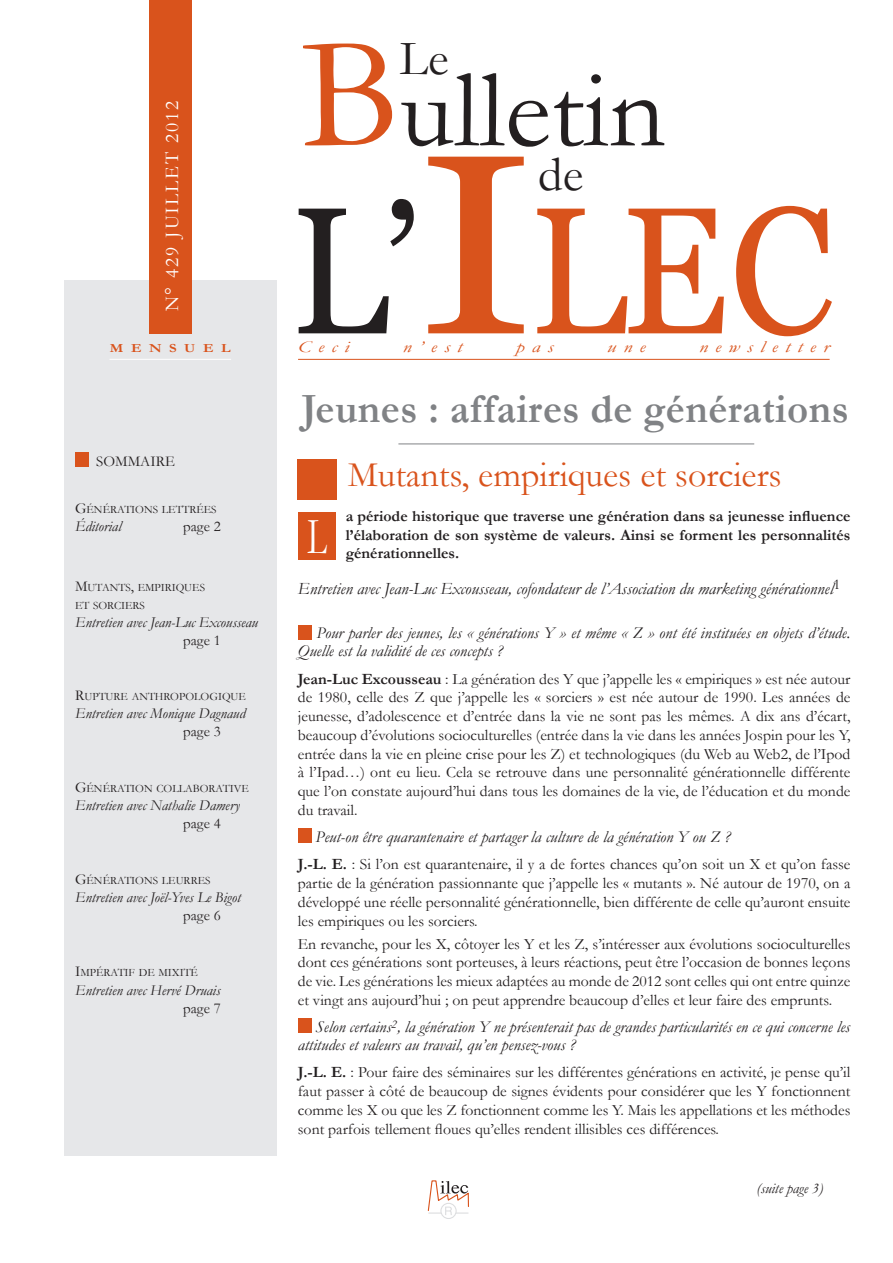
<style>
.page{position:relative;width:893px;height:1263px;background:#fff}
.page>*{position:absolute;margin:0;border:0;box-sizing:border-box;transform-origin:0 0}
.t1{font:180px "Georgia";color:#d9531c;scale:.9 1}
.t2{font:111px "Garamond";color:#231f20}
.t3{font:52.5px "Garamond";color:#fff;scale:.65 1}
.t4{font:49.5px "Garamond";color:#231f20}
.t5{font:700 42px "Garamond";letter-spacing:.01em;color:#808285}
.t6{font:36px "Garamond";color:#d9531c}
.t7{font:19.5px "Garamond";letter-spacing:.1em;color:#fff}
.t8{font:italic 17.25px "Garamond";color:#231f20}
.t9{font:italic 16.5px/18px "Garamond";color:#231f20}
.t10{font:italic 16.35px "Garamond";letter-spacing:.35em;color:#d9531c;scale:1.26 1}
.t11{font:15.75px/18.8px "Garamond";color:#231f20;text-align:justify}
.t12{font:700 15.75px/18.8px "Garamond";color:#231f20;text-align:justify}
.t13{font:italic 15px "Garamond";color:#231f20}
.t14{font:15px "Garamond";color:#231f20}
.t15{font:700 12.3px "Garamond";letter-spacing:.505em;color:#d9531c;scale:1.2 1}
.t16{font:11.25px/18px "Garamond";color:#231f20}
.s1{font-size:160.5px;color:#d9531c}
.s2{color:#231f20}
.s3{font-size:255px}
.s4{font-size:15px}
.s5{font-weight:700}
</style>
<div class="page">
<div style="left:64px;top:280px;width:213px;height:875px;background:#e6e7e9"></div>
<hr style="left:398px;top:443px;width:356px;height:1px;background:#808285">
<div style="left:440px;top:1203px;width:17px;height:16px;border:1px solid #dcdddf;border-radius:50%"></div>
<svg style="left:427px;top:1180px;width:42px;height:35px"></svg>
<div style="left:297px;top:459px;width:39px;height:41px;background:#d9531c"></div>
<div style="left:149px;top:0;width:43px;height:333px;background:#d9531c"></div>
<hr style="left:109px;top:359px;width:122px;height:1px;background:#fff">
<hr style="left:298px;top:359px;width:532px;height:1px;background:#d9531c">
<div style="left:298px;top:624px;width:14px;height:15px;background:#d9531c"></div>
<div style="left:298px;top:828px;width:14px;height:15px;background:#d9531c"></div>
<div style="left:298px;top:1018px;width:14px;height:15px;background:#d9531c"></div>
<div style="left:298px;top:512px;width:38px;height:48px;background:#d9531c"></div>
<div style="left:75px;top:452px;width:14px;height:15px;background:#d9531c"></div>
<p class="t7" style="left:159px;top:311px;width:212px;rotate:-90deg">N° 429 JUILLET 2012</p>
<h3 class="t4" style="left:400px;top:25px;width:51px">Le</h3>
<h2 class="t2" style="left:301px;top:36px;width:366px"><span class="s1">B</span>ulletin</h2>
<h3 class="t4" style="left:538px;top:141px;width:47px">de</h3>
<h1 class="t1" style="left:291px;top:162px;width:605px"><span class="s2">L’</span><span class="s3">I</span>LEC</h1>
<p class="t15" style="left:110px;top:340px;width:102px">MENSUEL</p>
<p class="t10" style="left:298px;top:336px;width:42px">Ceci</p>
<p class="t10" style="left:403px;top:336px;width:49px">n’est</p>
<p class="t10" style="left:516px;top:336px;width:31px">pas</p>
<p class="t10" style="left:607px;top:336px;width:32px">une</p>
<p class="t10" style="left:699px;top:336px;width:105px">newsletter</p>
<p class="t14" style="left:96px;top:451px;width:30px">sommai</p>
<p class="t14" style="left:156px;top:451px;width:17px">re</p>
<p class="t16" style="left:75px;top:500px;width:143px"><span class="s4">G</span>ÉNÉRATIONS LETTRÉES</p>
<p class="t13" style="left:75px;top:516px;width:48px">Éditorial</p>
<p class="t14" style="left:183px;top:516px;width:39px">page 2</p>
<p class="t16" style="left:75px;top:578px;width:132px"><span class="s4">M</span>UTANTS<span class="s4">,</span> EMPIRIQUES<br>ET SORCIERS</p>
<p class="t13" style="left:75px;top:612px;width:184px">Entretien avec Jean-Luc Excousseau</p>
<p class="t14" style="left:183px;top:630px;width:39px">page 1</p>
<p class="t16" style="left:75px;top:688px;width:172px"><span class="s4">R</span>UPTURE ANTHROPOLOGIQUE</p>
<p class="t13" style="left:75px;top:703px;width:172px">Entretien avec Monique Dagnaud</p>
<p class="t14" style="left:183px;top:722px;width:39px">page 3</p>
<p class="t16" style="left:75px;top:779px;width:175px"><span class="s4">G</span>ÉNÉRATION COLLABORATIVE</p>
<p class="t13" style="left:75px;top:795px;width:166px">Entretien avec Nathalie Damery</p>
<p class="t14" style="left:183px;top:813px;width:39px">page 4</p>
<p class="t16" style="left:75px;top:871px;width:137px"><span class="s4">G</span>ÉNÉRATIONS LEURRES</p>
<p class="t13" style="left:75px;top:887px;width:167px">Entretien avec Joël-Yves Le Bigot</p>
<p class="t14" style="left:183px;top:905px;width:39px">page 6</p>
<p class="t16" style="left:75px;top:963px;width:124px"><span class="s4">I</span>MPÉRATIF DE MIXITÉ</p>
<p class="t13" style="left:75px;top:980px;width:147px">Entretien avec Hervé Druais</p>
<p class="t14" style="left:183px;top:998px;width:39px">page 7</p>
<h3 class="t5" style="left:301px;top:380px;width:549px">Jeunes : affaires de générations</h3>
<h3 class="t6" style="left:348px;top:451px;width:435px">Mutants, empiriques et sorciers</h3>
<p class="t12" style="left:346px;top:507px;width:506px">a période historique que traverse une génération dans sa jeunesse influence l’élaboration de son système de valeurs. Ainsi se forment les personnalités générationnelles.</p>
<p class="t8" style="left:298px;top:577px;width:544px">Entretien avec Jean-Luc Excousseau, cofondateur de l’Association du marketing générationnel<sup>1</sup></p>
<p class="t9" style="left:298px;top:624px;width:554px;text-indent:19px">Pour parler des jeunes, les « générations Y » et même « Z » ont été instituées en objets d’étude.<br>Quelle est la validité de ces concepts ?</p>
<p class="t11" style="left:298px;top:669px;width:554px"><span class="s5">Jean-Luc Excousseau</span> : La génération des Y que j’appelle les « empiriques » est née autour de 1980, celle des Z que j’appelle les « sorciers » est née autour de 1990. Les années de jeunesse, d’adolescence et d’entrée dans la vie ne sont pas les mêmes. A dix ans d’écart, beaucoup d’évolutions socioculturelles (entrée dans la vie dans les années Jospin pour les Y, entrée dans la vie en pleine crise pour les Z) et technologiques (du Web au Web2, de l’Ipod à l’Ipad…) ont eu lieu. Cela se retrouve dans une personnalité générationnelle différente que l’on constate aujourd’hui dans tous les domaines de la vie, de l’éducation et du monde du travail.</p>
<p class="t9" style="left:316px;top:827px;width:416px">Peut-on être quarantenaire et partager la culture de la génération Y ou Z ?</p>
<p class="t11" style="left:298px;top:855px;width:554px"><span class="s5">J.-L. E.</span> : Si l’on est quarantenaire, il y a de fortes chances qu’on soit un X et qu’on fasse partie de la génération passionnante que j’appelle les « mutants ». Né autour de 1970, on a développé une réelle personnalité générationnelle, bien différente de celle qu’auront ensuite les empiriques ou les sorciers.</p>
<p class="t11" style="left:298px;top:934px;width:554px">En revanche, pour les X, côtoyer les Y et les Z, s’intéresser aux évolutions socioculturelles dont ces générations sont porteuses, à leurs réactions, peut être l’occasion de bonnes leçons de vie. Les générations les mieux adaptées au monde de 2012 sont celles qui ont entre quinze et vingt ans aujourd’hui ; on peut apprendre beaucoup d’elles et leur faire des emprunts.</p>
<p class="t9" style="left:298px;top:1017px;width:554px;text-indent:18px">Selon certains<sup>2</sup>, la génération Y ne présenterait pas de grandes particularités en ce qui concerne les attitudes et valeurs au travail, qu’en pensez-vous ?</p>
<p class="t11" style="left:298px;top:1063px;width:554px"><span class="s5">J.-L. E.</span> : Pour faire des séminaires sur les différentes générations en activité, je pense qu’il faut passer à côté de beaucoup de signes évidents pour considérer que les Y fonctionnent comme les X ou que les Z fonctionnent comme les Y. Mais les appellations et les méthodes sont parfois tellement floues qu’elles rendent illisibles ces différences.</p>
<h3 class="t3" style="left:308px;top:501px;width:32px">L</h3>
<p class="t13" style="left:757px;top:1178px;width:68px">(suite page 3)</p>
</div>
